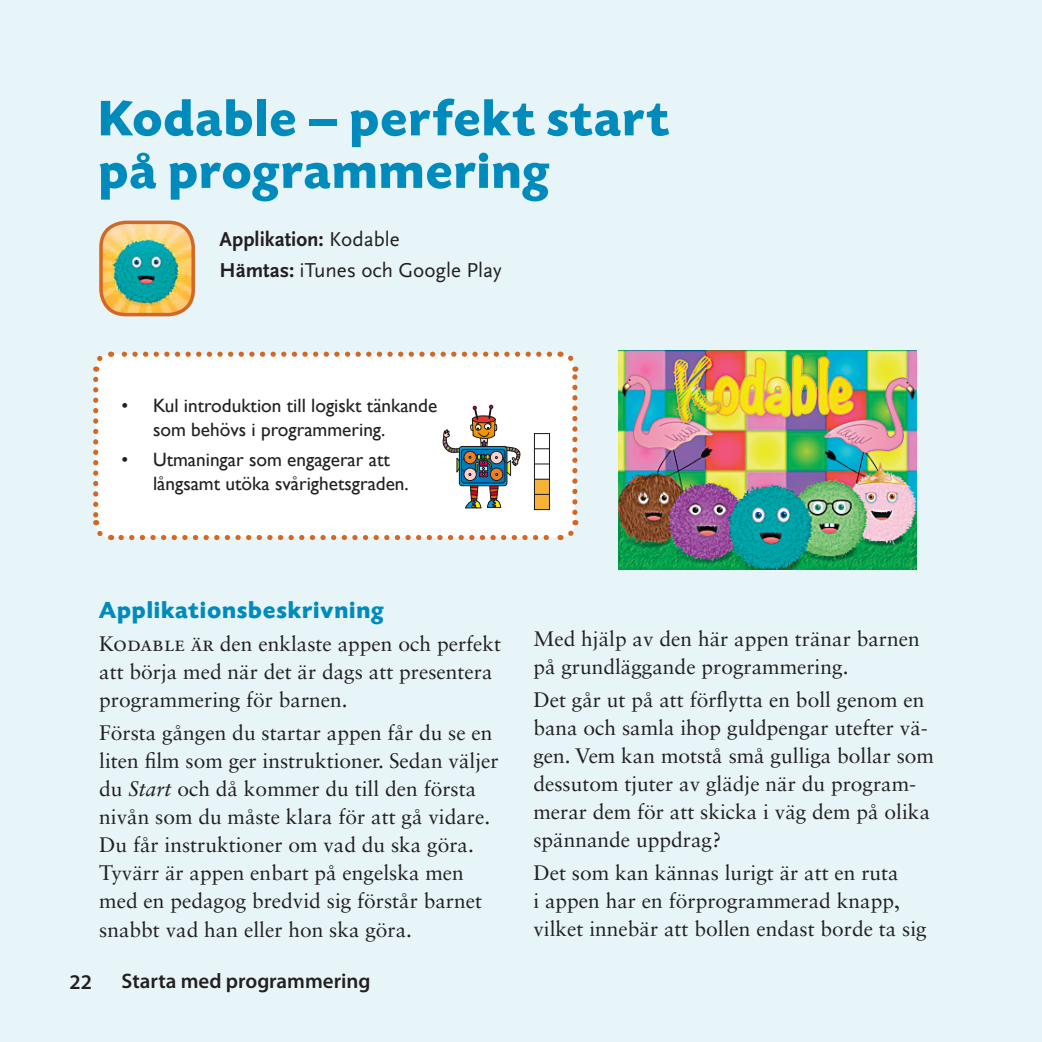
<style>
.page{position:relative;width:1042px;height:1042px;background:#fff}
.page>*{position:absolute;margin:0;border:0;box-sizing:border-box;transform-origin:0 0}
.Rubrik{font:700 52.5px/52.5px "Today SHOP";letter-spacing:.045em;color:#008bbc}
.Rubrik2{font:700 24.5px "Today SHOP";letter-spacing:.06em;color:#008bbc}
.Brödtext_1{font:21px/28px "Sabon LT Std";color:#231f20}
.Brödtext{font:21px "Scala Sans";color:#231f20}
.t1{font:600 21px "Myriad Pro";color:#231f20}
.Brödtext-2{font:700 21px "Scala Sans";color:#231f20}
.t2{font:19.25px/24.5px "Gill Sans";color:#231f20}
.s1{font-weight:400}
.s2{font-weight:700}
.s3{font-style:italic}
</style>
<div class="page">
<div style="left:0;top:0;width:1041px;height:1042px;background:#e7f4f8"></div>
<img style="left:101px;top:222px;width:92px;height:93px">
<div style="left:99px;top:221px;width:96px;height:95px;border:4px solid #d46724;border-radius:25px"></div>
<img style="left:618px;top:350px;width:299px;height:219px">
<div style="left:96px;top:354px;width:479px;height:183px;background:#fff;border-radius:15px"></div>
<svg style="left:93px;top:379px;width:19px;height:162px"></svg>
<svg style="left:121px;top:520px;width:458px;height:21px"></svg>
<svg style="left:559px;top:351px;width:19px;height:161px"></svg>
<svg style="left:93px;top:351px;width:456px;height:21px"></svg>
<img style="left:443px;top:405px;width:77px;height:103px">
<svg style="left:534px;top:433px;width:16px;height:77px"></svg>
<p class="Rubrik" style="left:99px;top:94px;width:571px">Kodable – perfekt start på programmering</p>
<p class="Brödtext-2" style="left:220px;top:227px;width:182px">Applikation: <span class="s1">Kodable</span></p>
<p class="Brödtext" style="left:220px;top:259px;width:283px"><span class="s2">Hämtas:</span> iTunes och Google Play</p>
<p class="t2" style="left:153px;top:393px;width:286px;text-indent:-32px">• Kul introduktion till logiskt tänkande som behövs i programmering.</p>
<p class="t2" style="left:153px;top:447px;width:257px;text-indent:-32px">• Utmaningar som engagerar att långsamt utöka svårighetsgraden.</p>
<p class="Rubrik2" style="left:99px;top:598px;width:286px">Applikationsbeskrivning</p>
<p class="Brödtext_1" style="left:99px;top:630px;width:403px">Kodable är den enklaste appen och perfekt att börja med när det är dags att presentera programmering för barnen.</p>
<p class="Brödtext_1" style="left:99px;top:719px;width:401px">Första gången du startar appen får du se en liten film som ger instruktioner. Sedan väljer du <span class="s3">Start</span> och då kommer du till den första nivån som du måste klara för att gå vidare.<br>Du får instruktioner om vad du ska göra.<br>Tyvärr är appen enbart på engelska men med en pedagog bredvid sig förstår barnet snabbt vad han eller hon ska göra.</p>
<p class="t1" style="left:69px;top:968px;width:24px">22</p>
<p class="t1" style="left:122px;top:968px;width:251px">Starta med programmering</p>
<p class="Brödtext_1" style="left:533px;top:625px;width:388px">Med hjälp av den här appen tränar barnen på grundläggande programmering.</p>
<p class="Brödtext_1" style="left:533px;top:685px;width:402px">Det går ut på att förflytta en boll genom en bana och samla ihop guldpengar utefter vä&shy;gen. Vem kan motstå små gulliga bollar som dessutom tjuter av glädje när du program&shy;merar dem för att skicka i väg dem på olika spännande uppdrag?</p>
<p class="Brödtext_1" style="left:533px;top:858px;width:395px">Det som kan kännas lurigt är att en ruta<br>i appen har en förprogrammerad knapp, vilket innebär att bollen endast borde ta sig</p>
</div>
